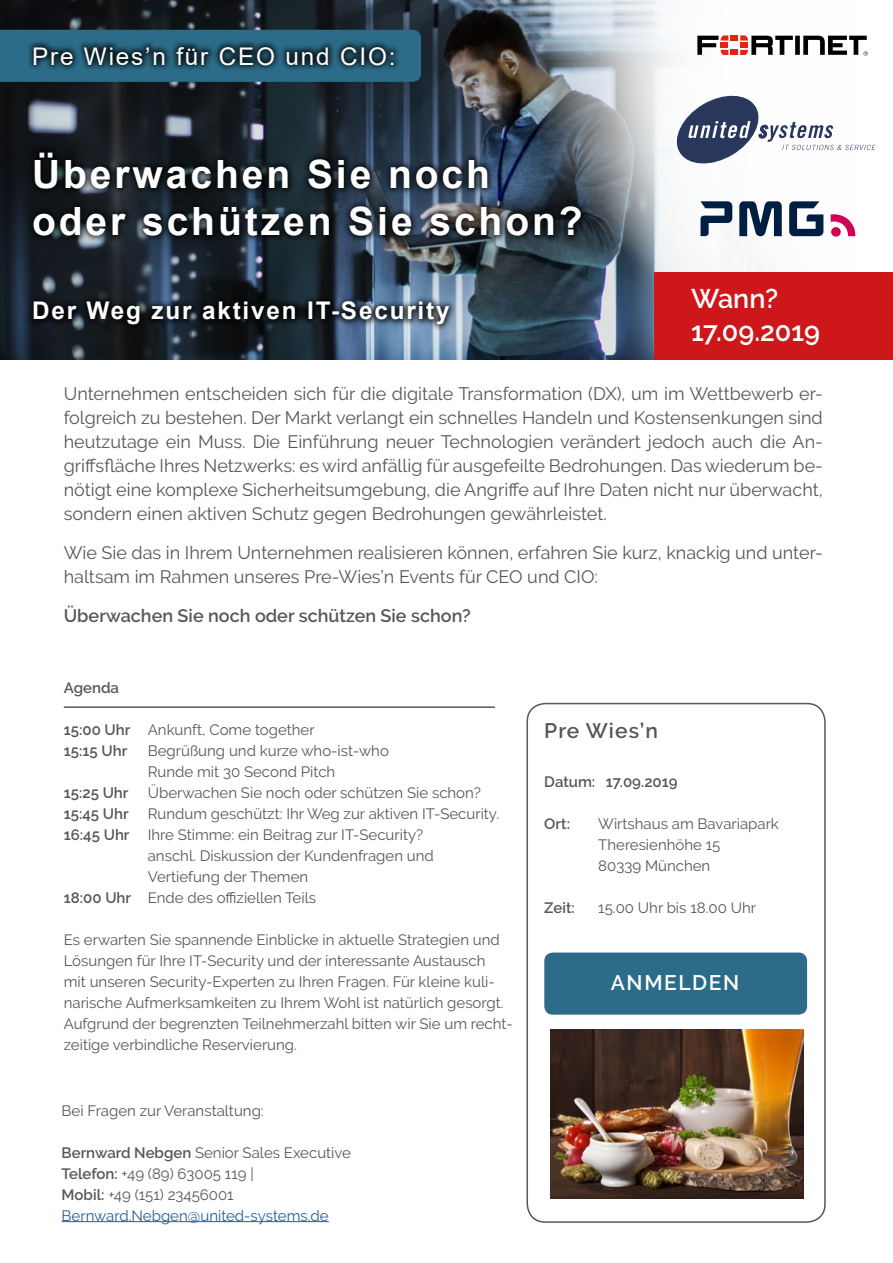
<style>
.page{position:relative;width:893px;height:1263px;background:#fff}
.page>*{position:absolute;margin:0;border:0;box-sizing:border-box;transform-origin:0 0}
.t1{font:700 39px/46.8px "Arial";letter-spacing:.075em;color:#fff}
.t2{font:600 27px/32.4px "Raleway";color:#fff}
.t3{font:700 24.3px "Arial";letter-spacing:.075em;color:#fff}
.t4{font:24.3px "Arial";letter-spacing:.075em;color:#fff}
.t5{font:600 21px "Raleway";letter-spacing:.05em;color:#575756}
.t6{font:600 21px "Raleway";letter-spacing:.075em;color:#fff}
.t7{font:18px/24px "Raleway";color:#575756;text-align:justify}
.t8{font:600 18px "Raleway";color:#575756}
.t9{font:15px/21px "Raleway";color:#575756}
.t10{font:600 15px "Raleway";color:#575756}
.s1{font-weight:600}
.s2{color:#275b9b}
</style>
<div class="page">
<img style="left:0;top:0;width:595px;height:359px">
<svg style="left:604px;top:304px;width:17px;height:56px"></svg>
<svg style="left:519px;top:0;width:219px;height:304px"></svg>
<svg style="left:621px;top:85px;width:272px;height:275px"></svg>
<div style="left:730px;top:35px;width:8px;height:6px;background:#e42313"></div>
<div style="left:730px;top:50px;width:8px;height:5px;background:#e42313"></div>
<svg style="left:697px;top:35px;width:31px;height:20px"></svg>
<svg style="left:740px;top:35px;width:128px;height:21px"></svg>
<svg style="left:676px;top:91px;width:200px;height:77px"></svg>
<svg style="left:700px;top:201px;width:32px;height:35px"></svg>
<svg style="left:831px;top:214px;width:24px;height:22px"></svg>
<svg style="left:739px;top:201px;width:43px;height:35px"></svg>
<svg style="left:789px;top:201px;width:34px;height:35px"></svg>
<div style="left:655px;top:272px;width:238px;height:87px;background:#cd171a"></div>
<hr style="left:62px;top:1221px;width:267px;height:1px;background:#275b9b">
<div style="left:526px;top:703px;width:300px;height:520px;border:2px solid #575756;border-radius:18px"></div>
<div style="left:544px;top:952px;width:263px;height:63px;background:#2c6c88;border-radius:9px"></div>
<hr style="left:64px;top:706px;width:431px;height:2px;background:#575756">
<img style="left:551px;top:1030px;width:253px;height:169px">
<div style="left:0;top:30px;width:421px;height:52px;background:#2c6c88"></div>
<div style="left:26px;top:40px;width:563px;height:291px;background:#000;opacity:.75"></div>
<h3 class="t4" style="left:32px;top:40px;width:365px">Pre Wies’n für CEO und CIO:</h3>
<h1 class="t1" style="left:32px;top:151px;width:552px">Überwachen Sie noch oder schützen Sie schon?</h1>
<h3 class="t3" style="left:32px;top:293px;width:419px">Der Weg zur aktiven IT-Security</h3>
<h2 class="t2" style="left:691px;top:282px;width:131px">Wann?<br>17.09.2019</h2>
<p class="t7" style="left:64px;top:381px;width:761px">Unternehmen entscheiden sich für die digitale Transformation (DX), um im Wettbewerb er&shy;folgreich zu bestehen. Der Markt verlangt ein schnelles Handeln und Kostensenkungen sind heutzutage ein Muss. Die Einführung neuer Technologien verändert jedoch auch die An&shy;griffsfläche Ihres Netzwerks: es wird anfällig für ausgefeilte Bedrohungen. Das wiederum be&shy;nötigt eine komplexe Sicherheitsumgebung, die Angriffe auf Ihre Daten nicht nur überwacht, sondern einen aktiven Schutz gegen Bedrohungen gewährleistet.</p>
<p class="t7" style="left:64px;top:540px;width:760px">Wie Sie das in Ihrem Unternehmen realisieren können, erfahren Sie kurz, knackig und unter&shy;haltsam im Rahmen unseres Pre-Wies’n Events für CEO und CIO:</p>
<p class="t8" style="left:64px;top:605px;width:408px">Überwachen Sie noch oder schützen Sie schon?</p>
<p class="t10" style="left:64px;top:679px;width:57px">Agenda</p>
<p class="t9" style="left:64px;top:720px;width:252px"><span class="s1">15:00 Uhr</span> Ankunft, Come together<br><span class="s1">15:15 Uhr</span></p>
<p class="t9" style="left:148px;top:741px;width:243px">Begrüßung und kurze who-ist-who<br>Runde mit 30 Second Pitch</p>
<p class="t10" style="left:64px;top:784px;width:66px">15:25 Uhr</p>
<p class="t9" style="left:148px;top:783px;width:335px">Überwachen Sie noch oder schützen Sie schon?</p>
<p class="t10" style="left:64px;top:805px;width:66px">15:45 Uhr</p>
<p class="t9" style="left:148px;top:804px;width:353px">Rundum geschützt: Ihr Weg zur aktiven IT-Security.</p>
<p class="t9" style="left:64px;top:825px;width:361px"><span class="s1">16:45 Uhr</span> Ihre Stimme: ein Beitrag zur IT-Security?</p>
<p class="t9" style="left:148px;top:846px;width:288px">anschl. Diskussion der Kundenfragen und</p>
<p class="t9" style="left:148px;top:867px;width:162px">Vertiefung der Themen</p>
<p class="t9" style="left:64px;top:888px;width:254px"><span class="s1">18:00 Uhr</span> Ende des offiziellen Teils</p>
<p class="t9" style="left:64px;top:930px;width:450px">Es erwarten Sie spannende Einblicke in aktuelle Strategien und Lösungen für Ihre IT-Security und der interessante Austausch<br>mit unseren Security-Experten zu Ihren Fragen. Für kleine kuli&shy;narische Aufmerksamkeiten zu Ihrem Wohl ist natürlich gesorgt.<br>Aufgrund der begrenzten Teilnehmerzahl bitten wir Sie um recht&shy;zeitige verbindliche Reservierung.</p>
<p class="t9" style="left:62px;top:1100px;width:204px">Bei Fragen zur Veranstaltung:</p>
<p class="t9" style="left:62px;top:1142px;width:291px"><span class="s1">Bernward Nebgen</span> Senior Sales Executive <span class="s1">Telefon:</span> +49 (89) 63005 119 |<br><span class="s1">Mobil:</span> +49 (151) 23456001<br><span class="s2">Bernward.Nebgen@united-systems.de</span></p>
<h3 class="t5" style="left:544px;top:719px;width:115px">Pre Wies’n</h3>
<p class="t10" style="left:544px;top:773px;width:135px">Datum: 17.09.2019</p>
<p class="t10" style="left:544px;top:815px;width:27px">Ort:</p>
<p class="t9" style="left:598px;top:813px;width:182px">Wirtshaus am Bavariapark<br>Theresienhöhe 15<br>80339 München</p>
<p class="t10" style="left:544px;top:899px;width:32px">Zeit:</p>
<p class="t9" style="left:598px;top:897px;width:159px">15.00 Uhr bis 18.00 Uhr</p>
<h3 class="t6" style="left:611px;top:971px;width:130px">ANMELDEN</h3>
</div>
